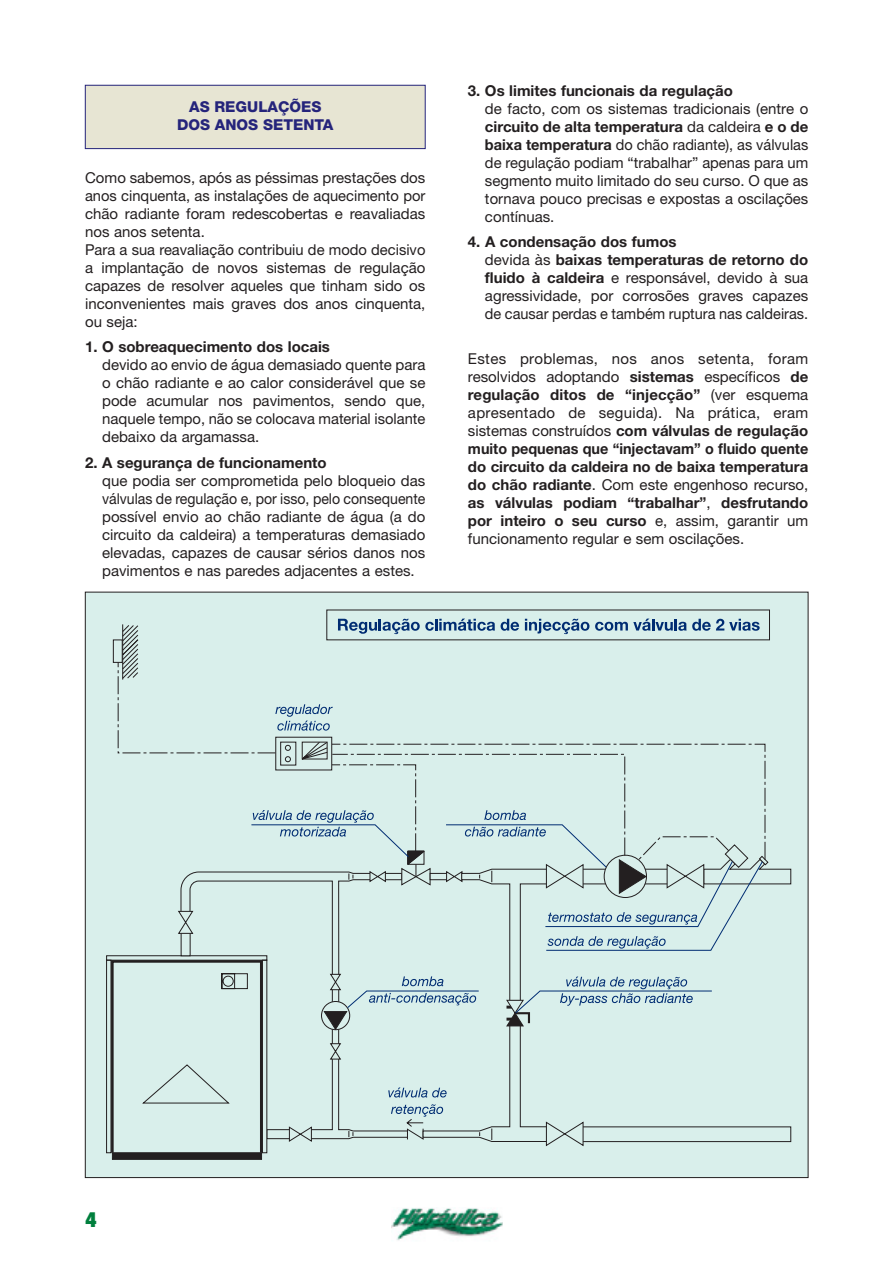
<style>
.page{position:relative;width:893px;height:1263px;background:#fff}
.page>*{position:absolute;margin:0;border:0;box-sizing:border-box;transform-origin:0 0}
.t1{font:800 condensed 19.5px "Futura";color:#007f3d}
.t2{font:15px/18px "Helvetica Neue";color:#231f20;text-align:justify}
.t3{font:700 15px "Helvetica Neue";color:#231f20}
.t4{font:800 15px/18px "Helvetica Neue";color:#25247b;text-align:center}
.s1{font-weight:700}
</style>
<div class="page">
<img style="left:391px;top:1208px;width:111px;height:33px">
<div style="left:85px;top:85px;width:340px;height:64px;background:#e7e5d3"></div>
<div style="left:85px;top:85px;width:340px;height:64px;border:1px solid #25247b"></div>
<div style="left:85px;top:592px;width:723px;height:586px;background:#d9efeb"></div>
<div style="left:112px;top:1153px;width:150px;height:7px;background:#323131"></div>
<div style="left:113px;top:639px;width:10px;height:24px;background:#d9efeb;border:1px solid #231f20"></div>
<svg style="left:318px;top:744px;width:447px;height:66px"></svg>
<div style="left:275px;top:737px;width:57px;height:33px;background:#d9efeb"></div>
<svg style="left:280px;top:742px;width:16px;height:24px"></svg>
<svg style="left:425px;top:619px;width:94px;height:12px"></svg>
<svg style="left:525px;top:619px;width:64px;height:15px"></svg>
<svg style="left:595px;top:619px;width:91px;height:12px"></svg>
<svg style="left:692px;top:619px;width:18px;height:12px"></svg>
<svg style="left:716px;top:619px;width:43px;height:12px"></svg>
<svg style="left:118px;top:619px;width:301px;height:143px"></svg>
<svg style="left:106px;top:810px;width:685px;height:349px"></svg>
<svg style="left:251px;top:824px;width:511px;height:190px"></svg>
<p class="t4" style="left:177px;top:99px;width:158px">AS REGULAÇÕES<br>DOS ANOS SETENTA</p>
<p class="t2" style="left:85px;top:170px;width:342px;text-align:left">Como sabemos, após as péssimas prestações dos anos cinquenta, as instalações de aquecimento por chão radiante foram redescobertas e reavaliadas nos anos setenta.<br>Para a sua reavaliação contribuiu de modo decisivo a implantação de novos sistemas de regulação capazes de resolver aqueles que tinham sido os inconvenientes mais graves dos anos cinquenta, ou seja:</p>
<p class="t3" style="left:85px;top:341px;width:246px">1. O sobreaquecimento dos locais</p>
<p class="t2" style="left:102px;top:357px;width:325px">devido ao envio de água demasiado quente para o chão radiante e ao calor considerável que se pode acumular nos pavimentos, sendo que, naquele tempo, não se colocava material isolante debaixo da argamassa.</p>
<p class="t3" style="left:85px;top:457px;width:243px">2. A segurança de funcionamento</p>
<p class="t2" style="left:102px;top:473px;width:325px">que podia ser comprometida pelo bloqueio das válvulas de regulação e, por isso, pelo consequente possível envio ao chão radiante de água (a do circuito da caldeira) a temperaturas demasiado elevadas, capazes de causar sérios danos nos pavimentos e nas paredes adjacentes a estes.</p>
<p class="t3" style="left:468px;top:85px;width:266px">3. Os limites funcionais da regulação</p>
<p class="t2" style="left:485px;top:101px;width:325px">de facto, com os sistemas tradicionais (entre o <span class="s1">circuito de alta temperatura</span> da caldeira <span class="s1">e o de baixa temperatura</span> do chão radiante), as válvulas de regulação podiam “trabalhar” apenas para um segmento muito limitado do seu curso. O que as tornava pouco precisas e expostas a oscilações contínuas.</p>
<p class="t2" style="left:485px;top:234px;width:325px;text-align:left;text-indent:-17px"><span class="s1">4. A condensação dos fumos<br></span>devida às <span class="s1">baixas temperaturas de retorno do fluido à caldeira</span> e responsável, devido à sua agressividade, por corrosões graves capazes de causar perdas e também ruptura nas caldeiras.</p>
<p class="t2" style="left:468px;top:351px;width:342px">Estes problemas, nos anos setenta, foram resolvidos adoptando <span class="s1">sistemas</span> específicos <span class="s1">de regulação ditos de “injecção”</span> (ver esquema apresentado de seguida). Na prática, eram sistemas construídos <span class="s1">com válvulas de regulação muito pequenas que “injectavam” o fluido quente do circuito da caldeira no de baixa temperatura do chão radiante</span>. Com este engenhoso recurso, <span class="s1">as válvulas podiam “trabalhar”</span>, <span class="s1">desfrutando por inteiro o seu curso</span> e, assim, garantir um funcionamento regular e sem oscilações.</p>
<h1 class="t1" style="left:85px;top:1212px;width:13px">4</h1>
</div>
